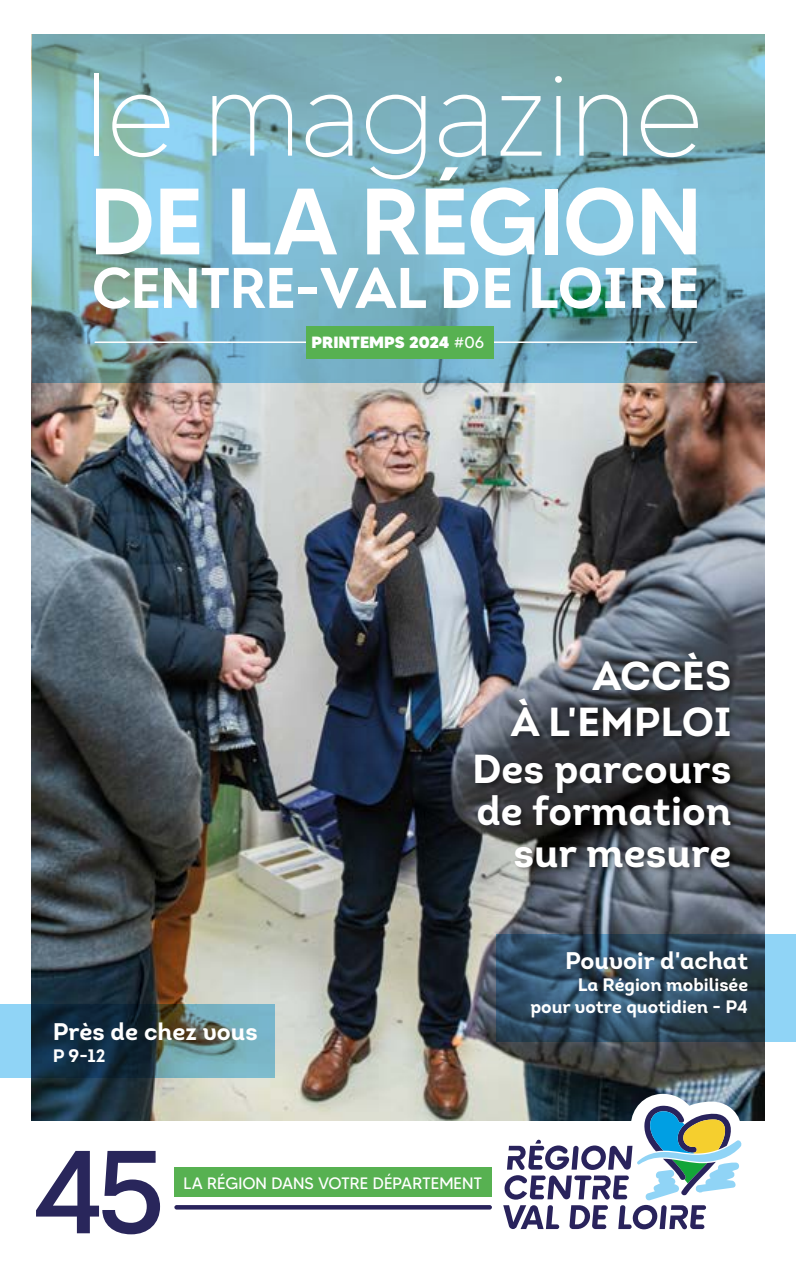
<style>
.page{position:relative;width:796px;height:1276px;background:#fff}
.page>*{position:absolute;margin:0;border:0;box-sizing:border-box;transform-origin:0 0}
.t1{font:117.6px "Intro Trial Sm Bd";color:#29265b}
.t2{font:100 117.45px "MADETOMMY";letter-spacing:-.01em;color:#fff}
.t3{font:500 93.9px "MADETOMMY";letter-spacing:-.01em;color:#fff}
.t4{font:57.15px "Intro Bold Alt";color:#fff}
.t5{font:40.5px/46.5px "Intro Bold Alt";color:#fff;text-align:right}
.t6{font:24px "Intro Bold Alt";color:#fff}
.t7{font:18px/21.6px "Intro Bold Alt";color:#fff;text-align:right}
.t8{font:16.5px "MADETOMMY";color:#fff}
.t9{font:800 16.2px "MADETOMMY";color:#fff}
.s1{font-family:"MADETOMMY";font-weight:500}
.s2{font-weight:400}
</style>
<div class="page">
<img style="left:32px;top:383px;width:731px;height:738px">
<svg style="left:32px;top:34px;width:731px;height:349px;background:#79aebc"></svg>
<hr style="left:95px;top:341px;width:601px;height:2px;background:#fff">
<div style="left:306px;top:326px;width:187px;height:32px;background:#57b151"></div>
<svg style="left:495px;top:934px;width:300px;height:107px;background:#37566b"></svg>
<svg style="left:0;top:1005px;width:274px;height:73px;background:#466a78"></svg>
<svg style="left:461px;top:643px;width:287px;height:239px;background:#626973"></svg>
<div style="left:475px;top:652px;width:262px;height:222px;background:#000;opacity:.4"></div>
<svg style="left:174px;top:1205px;width:317px;height:4px"></svg>
<svg style="left:503px;top:1093px;width:242px;height:136px"></svg>
<div style="left:174px;top:1167px;width:317px;height:29px;background:#57b151"></div>
<h2 class="t2" style="left:85px;top:43px;width:619px">le magazine</h2>
<h3 class="t3" style="left:90px;top:163px;width:613px">DE LA RÉGION</h3>
<h3 class="t4" style="left:92px;top:251px;width:609px"><span class="s1">CENTRE-</span>VAL DE LOIRE</h3>
<p class="t9" style="left:311px;top:332px;width:174px">PRINTEMPS 2024 <span class="s2">#06</span></p>
<p class="t5" style="left:472px;top:652px;width:261px">ACCÈS<br>À L'EMPLOI<br>Des parcours</p>
<p class="t5" style="left:476px;top:789px;width:256px;line-height:42px">de formation sur mesure</p>
<p class="t6" style="left:53px;top:1016px;width:206px">Près de chez vous</p>
<p class="t7" style="left:53px;top:1044px;width:54px">P 9-12</p>
<h1 class="t1" style="left:31px;top:1125px;width:136px">45</h1>
<p class="t8" style="left:183px;top:1173px;width:300px">LA RÉGION DANS VOTRE DÉPARTEMENT</p>
<p class="t6" style="left:565px;top:945px;width:184px">Pouvoir d'achat</p>
<p class="t7" style="left:530px;top:973px;width:219px">La Région mobilisée<br>pour votre quotidien - P4</p>
</div>
